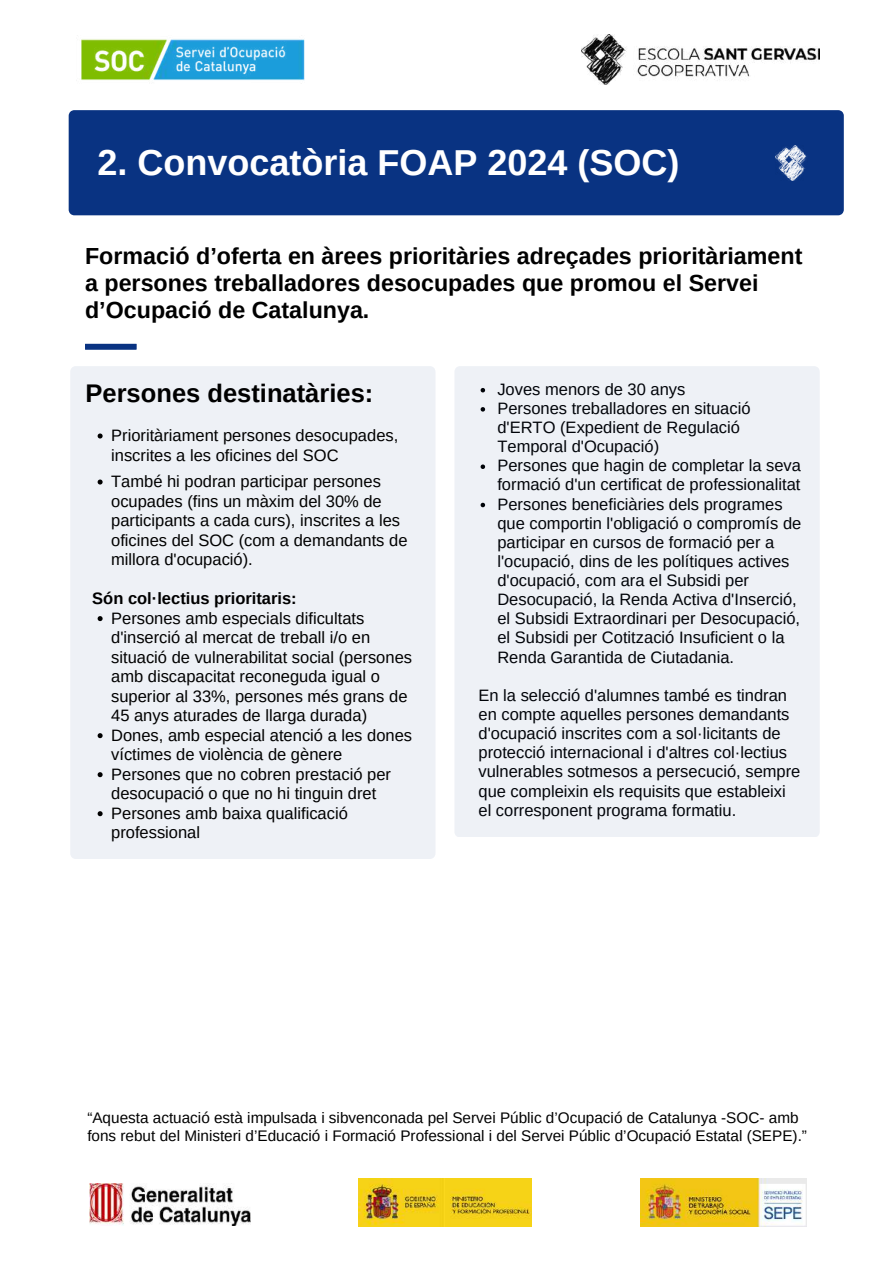
<style>
.page{position:relative;width:894px;height:1264px;background:#fff}
.page>*{position:absolute;margin:0;border:0;box-sizing:border-box;transform-origin:0 0}
.t1{font:700 36px "Arimo";color:#fff}
.t2{font:700 25.5px "Arimo";color:#000}
.t3{font:700 23.25px/27px "Arimo";color:#000}
.t4{font:16.5px/19.2px "Arimo";color:#000}
.t5{font:700 16.5px "Arimo";color:#000}
.t6{font:15.3px/18px "Arimo";color:#000}
</style>
<div class="page">
<div style="left:69px;top:110px;width:774px;height:105px;background:#093382"></div>
<img style="left:775px;top:145px;width:31px;height:35px">
<img style="left:81px;top:39px;width:224px;height:42px">
<img style="left:581px;top:35px;width:237px;height:49px">
<img style="left:89px;top:1183px;width:161px;height:41px">
<img style="left:358px;top:1178px;width:173px;height:48px">
<div style="left:455px;top:366px;width:364px;height:470px;background:#eef1f6"></div>
<div style="left:70px;top:366px;width:365px;height:493px;background:#eef1f6"></div>
<img style="left:640px;top:1178px;width:166px;height:48px">
<svg style="left:98px;top:433px;width:5px;height:5px"></svg>
<svg style="left:98px;top:479px;width:5px;height:5px"></svg>
<svg style="left:98px;top:616px;width:5px;height:5px"></svg>
<svg style="left:98px;top:733px;width:5px;height:5px"></svg>
<svg style="left:98px;top:772px;width:5px;height:5px"></svg>
<svg style="left:98px;top:811px;width:5px;height:5px"></svg>
<div style="left:85px;top:344px;width:51px;height:5px;background:#093382"></div>
<h1 class="t1" style="left:97px;top:142px;width:583px">2. Convocatòria FOAP 2024 (SOC)</h1>
<h3 class="t3" style="left:85px;top:242px;width:718px">Formació d’oferta en àrees prioritàries adreçades prioritàriament a persones treballadores desocupades que promou el Servei d’Ocupació de Catalunya.</h3>
<h2 class="t2" style="left:85px;top:378px;width:289px">Persones destinatàries:</h2>
<p class="t4" style="left:111px;top:425px;width:288px">Prioritàriament persones desocupades, inscrites a les oficines del SOC</p>
<p class="t4" style="left:111px;top:471px;width:298px">També hi podran participar persones ocupades (fins un màxim del 30% de participants a cada curs), inscrites a les oficines del SOC (com a demandants de millora d'ocupació).</p>
<p class="t5" style="left:92px;top:589px;width:206px">Són col·lectius prioritaris:</p>
<p class="t4" style="left:111px;top:608px;width:302px">Persones amb especials dificultats d'inserció al mercat de treball i/o en situació de vulnerabilitat social (persones amb discapacitat reconeguda igual o superior al 33%, persones més grans de 45 anys aturades de llarga durada)<br>Dones, amb especial atenció a les dones víctimes de violència de gènere Persones que no cobren prestació per desocupació o que no hi tinguin dret Persones amb baixa qualificació professional</p>
<p class="t4" style="left:497px;top:379px;width:305px">Joves menors de 30 anys<br>Persones treballadores en situació d'ERTO (Expedient de Regulació Temporal d'Ocupació)<br>Persones que hagin de completar la seva formació d'un certificat de professionalitat Persones beneficiàries dels programes que comportin l'obligació o compromís de participar en cursos de formació per a l'ocupació, dins de les polítiques actives d'ocupació, com ara el Subsidi per Desocupació, la Renda Activa d'Inserció, el Subsidi Extraordinari per Desocupació, el Subsidi per Cotització Insuficient o la Renda Garantida de Ciutadania.</p>
<p class="t4" style="left:478px;top:685px;width:323px">En la selecció d'alumnes també es tindran en compte aquelles persones demandants d'ocupació inscrites com a sol·licitants de protecció internacional i d'altres col·lectius vulnerables sotmesos a persecució, sempre que compleixin els requisits que estableixi el corresponent programa formatiu.</p>
<p class="t6" style="left:87px;top:1109px;width:721px">“Aquesta actuació està impulsada i sibvenconada pel Servei Públic d’Ocupació de Catalunya -SOC- amb fons rebut del Ministeri d’Educació i Formació Professional i del Servei Públic d’Ocupació Estatal (SEPE).”</p>
</div>
